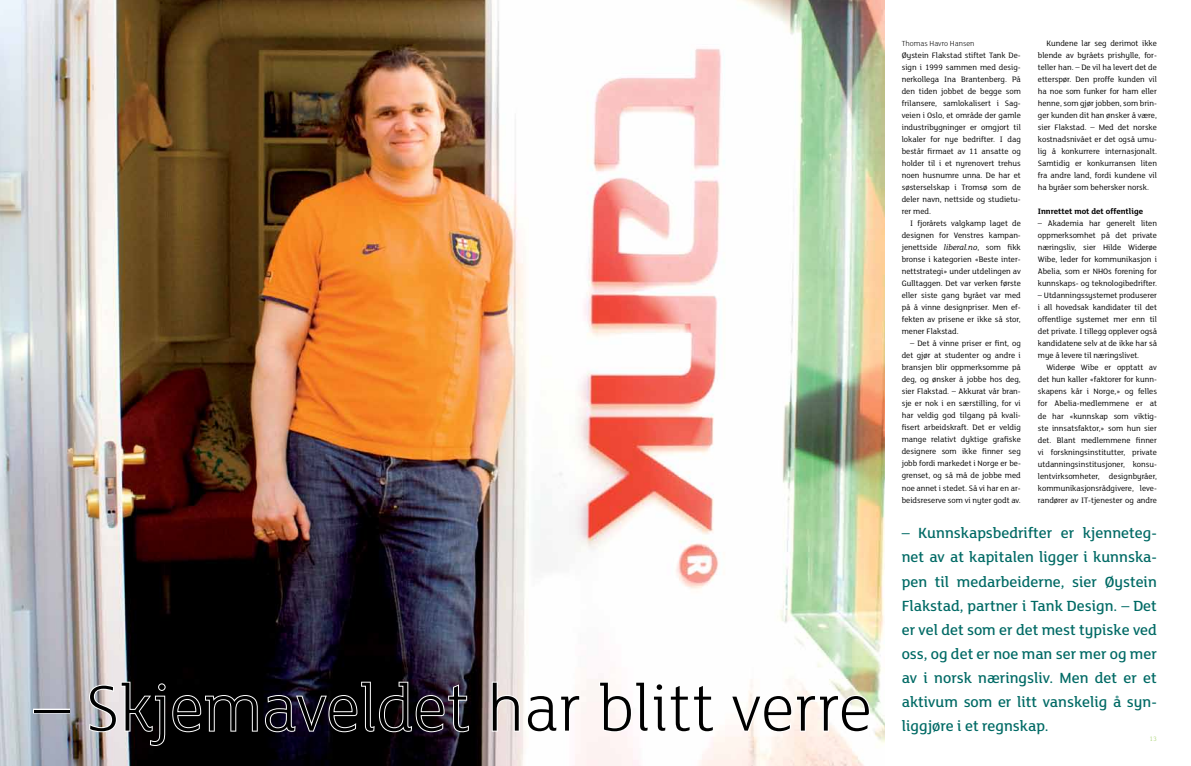
<style>
.page{position:relative;width:1191px;height:766px;background:#fff}
.page>*{position:absolute;margin:0;border:0;box-sizing:border-box;transform-origin:0 0}
.t1{font:300 70px "FS Lola";color:#000}
.t2{font:500 16px/24px "FS Lola";color:#006a65;text-align:justify}
.t3{font:8.5px/12px "FS Lola";color:#000;text-align:justify}
.t4{font:700 8.5px "FS Lola";color:#000}
.t5{font:300 8px "FS Lola";color:#000}
.t6{font:300 7px "FS Lola";color:#a0cf67}
.s1{font-style:italic}
</style>
<div class="page">
<img style="left:0;top:0;width:884px;height:765px">
<div style="left:33px;top:708px;width:37px;height:5px;border:2px solid #fff"></div>
<svg style="left:88px;top:680px;width:382px;height:66px;background:#454247"></svg>
<svg style="left:491px;top:680px;width:90px;height:53px"></svg>
<svg style="left:598px;top:680px;width:117px;height:53px"></svg>
<svg style="left:729px;top:693px;width:142px;height:44px"></svg>
<h1 class="t1" style="left:34px;top:662px;width:839px">– Skjemaveldet har blitt verre</h1>
<p class="t5" style="left:901px;top:38px;width:74px">Thomas Havro Hansen</p>
<p class="t3" style="left:901px;top:49px;width:121px">Øystein Flakstad stiftet Tank De&shy;sign i 1999 sammen med desig&shy;nerkollega Ina Brantenberg. På den tiden jobbet de begge som frilansere, samlokalisert i Sag&shy;veien i Oslo, et område der gamle industribygninger er omgjort til lokaler for nye bedrifter. I dag består firmaet av 11 ansatte og holder til i et nyrenovert trehus noen husnumre unna. De har et søsterselskap i Tromsø som de deler navn, nettside og studietu&shy;rer med.</p>
<p class="t3" style="left:901px;top:217px;width:121px;text-indent:8px">I fjorårets valgkamp laget de designen for Venstres kampan&shy;jenettside <span class="s1">liberal.no</span>, som fikk bronse i kategorien «Beste inter&shy;nettstrategi» under utdelingen av Gulltaggen. Det var verken første eller siste gang byrået var med på å vinne designpriser. Men ef&shy;fekten av prisene er ikke så stor, mener Flakstad.</p>
<p class="t3" style="left:901px;top:337px;width:121px;text-indent:8px">– Det å vinne priser er fint, og det gjør at studenter og andre i bransjen blir oppmerksomme på deg, og ønsker å jobbe hos deg, sier Flakstad. – Akkurat vår bran&shy;sje er nok i en særstilling, for vi har veldig god tilgang på kvali&shy;fisert arbeidskraft. Det er veldig mange relativt dyktige grafiske designere som ikke finner seg jobb fordi markedet i Norge er be&shy;grenset, og så må de jobbe med noe annet i stedet. Så vi har en ar&shy;beidsreserve som vi nyter godt av.</p>
<p class="t3" style="left:1037px;top:37px;width:121px;text-indent:8px">Kundene lar seg derimot ikke blende av byråets prishylle, for&shy;teller han. – De vil ha levert det de etterspør. Den proffe kunden vil ha noe som funker for ham eller henne, som gjør jobben, som brin&shy;ger kunden dit han ønsker å være, sier Flakstad. – Med det norske kostnadsnivået er det også umu&shy;lig å konkurrere internasjonalt.<br>Samtidig er konkurransen liten fra andre land, fordi kundene vil ha byråer som behersker norsk.</p>
<p class="t4" style="left:1037px;top:206px;width:107px">Innrettet mot det offentlige</p>
<p class="t3" style="left:1037px;top:217px;width:121px">– Akademia har generelt liten oppmerksomhet på det private næringsliv, sier Hilde Widerøe Wibe, leder for kommunikasjon i Abelia, som er NHOs forening for kunnskaps- og teknologibedrifter.</p>
<p class="t3" style="left:1037px;top:289px;width:121px">– Utdanningssystemet produserer i all hovedsak kandidater til det offentlige systemet mer enn til det private. I tillegg opplever også kandidatene selv at de ikke har så mye å levere til næringslivet.</p>
<p class="t3" style="left:1037px;top:361px;width:121px;text-indent:8px">Widerøe Wibe er opptatt av det hun kaller «faktorer for kunn&shy;skapens kår i Norge,» og felles for Abelia-medlemmene er at de har «kunnskap som viktig&shy;ste innsatsfaktor,» som hun sier det. Blant medlemmene finner vi forskningsinstitutter, private utdanningsinstitusjoner, konsu&shy;lentvirksomheter, designbyråer, kommunikasjonsrådgivere, leve&shy;randører av IT-tjenester og andre</p>
<p class="t2" style="left:901px;top:520px;width:257px">– Kunnskapsbedrifter er kjenneteg&shy;net av at kapitalen ligger i kunnska&shy;pen til medarbeiderne, sier Øystein Flakstad, partner i Tank Design. – Det er vel det som er det mest typiske ved oss, og det er noe man ser mer og mer av i norsk næringsliv. Men det er et aktivum som er litt vanskelig å syn&shy;liggjøre i et regnskap.</p>
<p class="t6" style="left:1149px;top:734px;width:9px">13</p>
</div>
